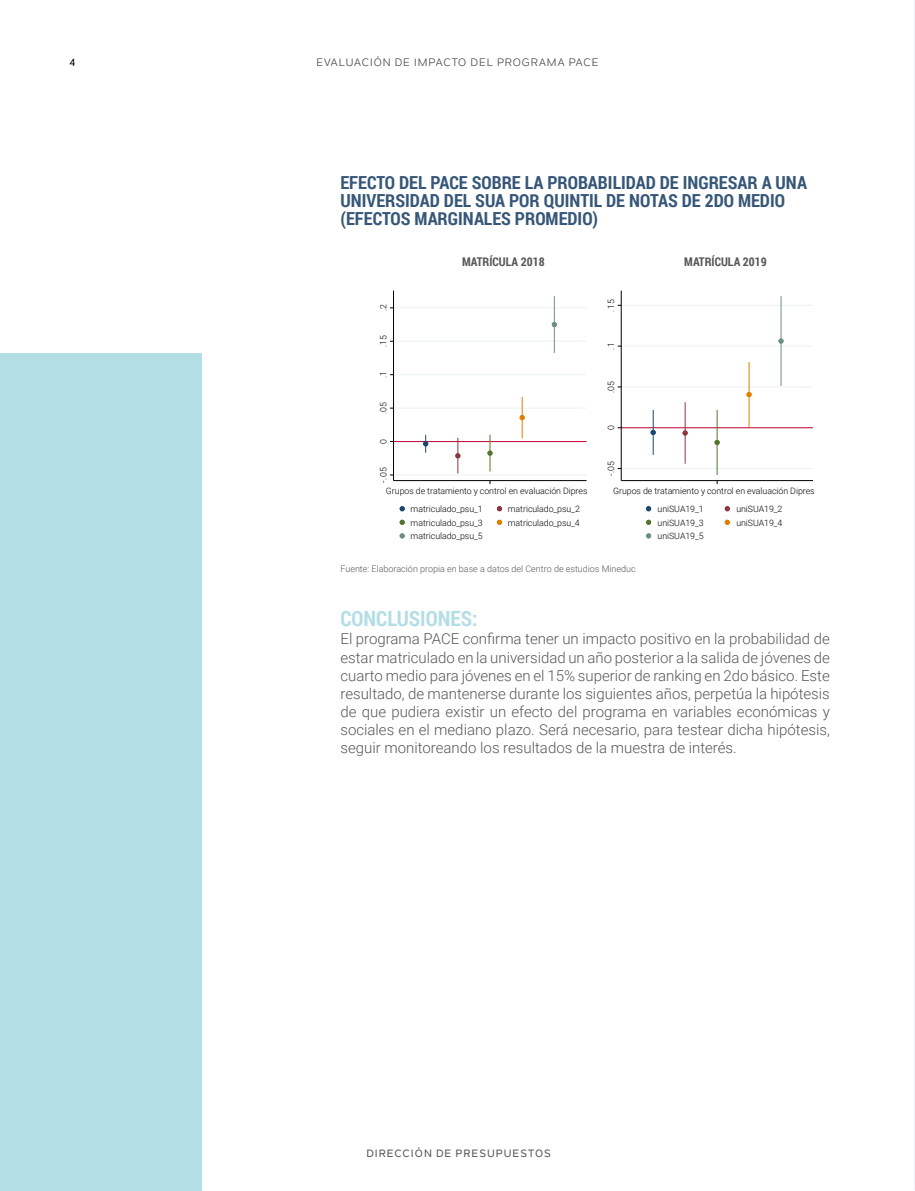
<style>
.page{position:relative;width:915px;height:1191px;background:#fff}
.page>*{position:absolute;margin:0;border:0;box-sizing:border-box;transform-origin:0 0}
.t1{font:700 21px "Roboto Condensed";color:#b4dee6}
.t2{font:700 18px/18px "Roboto Condensed";color:#365778}
.t3{font:300 15px/18px "Roboto";color:#575756;text-align:justify}
.t4{font:700 12px "Roboto Condensed";color:#575756}
.t5{font:10.5px "Nolan Next";letter-spacing:.09em;color:#575756}
.t6{font:500 10.5px "Nolan Next";letter-spacing:.1em;color:#575756}
.t7{font:500 10.5px "Nolan Next";color:#000}
.t8{font:300 9px "Roboto";color:#575756}
.t9{font:300 8.85px/18.3px "Roboto";letter-spacing:-.005em;color:#000}
.t10{font:300 8.7px "Roboto";letter-spacing:-.005em;color:#000}
</style>
<div class="page">
<hr style="left:914px;top:0;width:1px;height:1189px;background:#f0f1f5">
<hr style="left:914px;top:351px;width:1px;height:838px;background:#b4dee6">
<div style="left:0;top:353px;width:202px;height:838px;background:#b4dee6"></div>
<hr style="left:393px;top:474px;width:193px;height:1px;background:#eaf2f3">
<hr style="left:393px;top:408px;width:193px;height:1px;background:#eaf2f3">
<hr style="left:393px;top:374px;width:193px;height:1px;background:#eaf2f3">
<hr style="left:393px;top:341px;width:193px;height:1px;background:#eaf2f3">
<hr style="left:393px;top:307px;width:193px;height:1px;background:#eaf2f3">
<hr style="left:393px;top:441px;width:193px;height:1px;background:#c10534">
<svg style="left:423px;top:435px;width:5px;height:18px"></svg>
<hr style="left:457px;top:438px;width:1px;height:35px;background:#90353b">
<svg style="left:455px;top:453px;width:5px;height:5px"></svg>
<hr style="left:489px;top:435px;width:1px;height:36px;background:#55752f">
<svg style="left:487px;top:450px;width:5px;height:5px"></svg>
<hr style="left:521px;top:397px;width:1px;height:41px;background:#e37e00">
<svg style="left:519px;top:415px;width:5px;height:5px"></svg>
<hr style="left:553px;top:296px;width:1px;height:57px;background:#6e8e84">
<svg style="left:551px;top:322px;width:5px;height:5px"></svg>
<hr style="left:393px;top:290px;width:1px;height:190px;background:#000">
<hr style="left:393px;top:480px;width:193px;height:1px;background:#000">
<svg style="left:399px;top:506px;width:5px;height:5px"></svg>
<svg style="left:497px;top:506px;width:4px;height:5px"></svg>
<svg style="left:399px;top:520px;width:5px;height:5px"></svg>
<svg style="left:497px;top:520px;width:4px;height:5px"></svg>
<svg style="left:399px;top:533px;width:5px;height:5px"></svg>
<div style="left:621px;top:290px;width:191px;height:190px;border:1px solid #fff"></div>
<hr style="left:621px;top:468px;width:191px;height:1px;background:#eaf2f3">
<hr style="left:621px;top:386px;width:191px;height:1px;background:#eaf2f3">
<hr style="left:621px;top:346px;width:191px;height:1px;background:#eaf2f3">
<hr style="left:621px;top:305px;width:191px;height:1px;background:#eaf2f3">
<hr style="left:621px;top:427px;width:191px;height:1px;background:#c10534">
<hr style="left:652px;top:410px;width:1px;height:45px;background:#1a476f">
<svg style="left:650px;top:430px;width:5px;height:5px"></svg>
<hr style="left:684px;top:402px;width:1px;height:62px;background:#90353b">
<svg style="left:682px;top:430px;width:5px;height:5px"></svg>
<hr style="left:716px;top:410px;width:1px;height:65px;background:#55752f">
<svg style="left:714px;top:440px;width:5px;height:5px"></svg>
<hr style="left:748px;top:362px;width:1px;height:65px;background:#e37e00">
<svg style="left:746px;top:392px;width:5px;height:5px"></svg>
<hr style="left:780px;top:296px;width:1px;height:90px;background:#6e8e84">
<svg style="left:778px;top:338px;width:5px;height:5px"></svg>
<hr style="left:620px;top:290px;width:1px;height:190px;background:#000">
<hr style="left:621px;top:480px;width:191px;height:1px;background:#000">
<svg style="left:646px;top:506px;width:5px;height:5px"></svg>
<svg style="left:724px;top:506px;width:5px;height:5px"></svg>
<svg style="left:646px;top:520px;width:5px;height:5px"></svg>
<svg style="left:724px;top:520px;width:5px;height:5px"></svg>
<svg style="left:646px;top:533px;width:5px;height:5px"></svg>
<p class="t7" style="left:69px;top:56px;width:7px">4</p>
<p class="t5" style="left:316px;top:56px;width:284px">EVALUACIÓN DE IMPACTO DEL PROGRAMA PACE</p>
<p class="t2" style="left:340px;top:173px;width:468px">EFECTO DEL PACE SOBRE LA PROBABILIDAD DE INGRESAR A UNA<br>UNIVERSIDAD DEL SUA POR QUINTIL DE NOTAS DE 2DO MEDIO (EFECTOS MARGINALES PROMEDIO)</p>
<p class="t4" style="left:462px;top:253px;width:84px">MATRÍCULA 2018</p>
<p class="t4" style="left:684px;top:253px;width:84px">MATRÍCULA 2019</p>
<p class="t10" style="left:377px;top:311px;width:9px;rotate:-90deg">.2</p>
<p class="t10" style="left:377px;top:347px;width:14px;rotate:-90deg">.15</p>
<p class="t10" style="left:377px;top:378px;width:9px;rotate:-90deg">.1</p>
<p class="t10" style="left:377px;top:414px;width:14px;rotate:-90deg">.05</p>
<p class="t10" style="left:377px;top:444px;width:6px;rotate:-90deg">0</p>
<p class="t10" style="left:377px;top:482px;width:17px;rotate:-90deg">-.05</p>
<p class="t9" style="left:410px;top:481px;width:178px;text-indent:-25px">Grupos de tratamiento y control en evaluación Dipres matriculado_psu_1</p>
<p class="t9" style="left:507px;top:499px;width:74px">matriculado_psu_2</p>
<p class="t9" style="left:410px;top:513px;width:74px">matriculado_psu_3</p>
<p class="t9" style="left:507px;top:513px;width:74px">matriculado_psu_4</p>
<p class="t9" style="left:410px;top:526px;width:74px">matriculado_psu_5</p>
<p class="t10" style="left:604px;top:311px;width:14px;rotate:-90deg">.15</p>
<p class="t10" style="left:604px;top:350px;width:9px;rotate:-90deg">.1</p>
<p class="t10" style="left:604px;top:393px;width:14px;rotate:-90deg">.05</p>
<p class="t10" style="left:604px;top:430px;width:6px;rotate:-90deg">0</p>
<p class="t10" style="left:604px;top:476px;width:17px;rotate:-90deg">-.05</p>
<p class="t9" style="left:657px;top:481px;width:158px;text-indent:-44px">Grupos de tratamiento y control en evaluación Dipres uniSUA19_1</p>
<p class="t9" style="left:736px;top:499px;width:48px">uniSUA19_2</p>
<p class="t9" style="left:657px;top:513px;width:48px">uniSUA19_3</p>
<p class="t9" style="left:736px;top:513px;width:48px">uniSUA19_4</p>
<p class="t9" style="left:657px;top:526px;width:48px">uniSUA19_5</p>
<p class="t8" style="left:340px;top:563px;width:297px">Fuente: Elaboración propia en base a datos del Centro de estudios Mineduc</p>
<h1 class="t1" style="left:340px;top:604px;width:139px">CONCLUSIONES:</h1>
<p class="t3" style="left:340px;top:629px;width:490px">El programa PACE confirma tener un impacto positivo en la probabilidad de estar matriculado en la universidad un año posterior a la salida de jóvenes de cuarto medio para jóvenes en el 15% superior de ranking en 2do básico. Este resultado, de mantenerse durante los siguientes años, perpetúa la hipótesis de que pudiera existir un efecto del programa en variables económicas y sociales en el mediano plazo. Será necesario, para testear dicha hipótesis, seguir monitoreando los resultados de la muestra de interés.</p>
<p class="t6" style="left:366px;top:1147px;width:186px">DIRECCIÓN DE PRESUPUESTOS</p>
</div>
